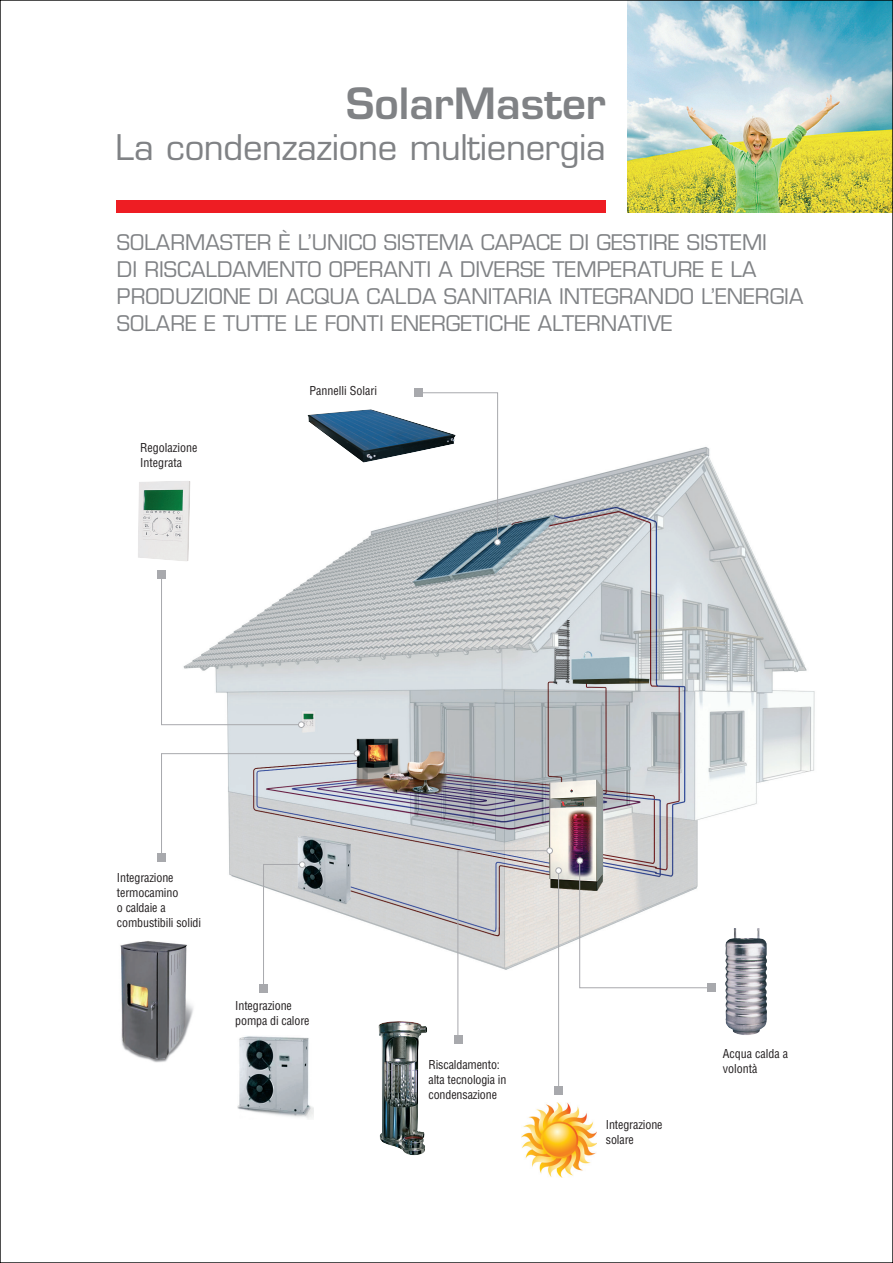
<style>
.page{position:relative;width:893px;height:1263px;background:#fff}
.page>*{position:absolute;margin:0;border:0;box-sizing:border-box;transform-origin:0 0}
.t1{font:600 42px "Eurostile LT";color:#808285}
.t2{font:34.5px "Eurostile LT";letter-spacing:-.01em;color:#808285}
.t3{font:21px/27px "Eurostile LT";color:#808285}
.t4{font:condensed 12px/15px "Helvetica LT";letter-spacing:-.01em;color:#231f20}
</style>
<div class="page">
<div style="left:117px;top:200px;width:489px;height:13px;background:#ee1d23"></div>
<img style="left:227px;top:447px;width:588px;height:506px">
<img style="left:307px;top:409px;width:113px;height:54px">
<img style="left:138px;top:481px;width:53px;height:80px">
<img style="left:725px;top:928px;width:42px;height:107px">
<img style="left:521px;top:1102px;width:76px;height:76px">
<svg style="left:420px;top:392px;width:80px;height:153px"></svg>
<div style="left:494px;top:539px;width:7px;height:6px;border:1px solid #a8a9ad;border-radius:50%"></div>
<div style="left:414px;top:389px;width:9px;height:8px;background:#a8a9ad"></div>
<svg style="left:161px;top:576px;width:143px;height:151px"></svg>
<div style="left:298px;top:721px;width:7px;height:7px;border:1px solid #a8a9ad;border-radius:50%"></div>
<div style="left:157px;top:570px;width:9px;height:9px;background:#a8a9ad"></div>
<div style="left:157px;top:853px;width:9px;height:8px;background:#a8a9ad"></div>
<img style="left:378px;top:1021px;width:49px;height:134px">
<div style="left:454px;top:1035px;width:8px;height:9px;background:#a8a9ad"></div>
<div style="left:546px;top:847px;width:7px;height:7px;border:1px solid #a8a9ad;border-radius:50%"></div>
<hr style="left:558px;top:871px;width:1px;height:219px;background:#a8a9ad">
<div style="left:554px;top:1086px;width:9px;height:9px;background:#a8a9ad"></div>
<svg style="left:457px;top:848px;width:104px;height:192px"></svg>
<div style="left:555px;top:867px;width:7px;height:7px;border:1px solid #a8a9ad;border-radius:50%"></div>
<svg style="left:577px;top:858px;width:133px;height:130px"></svg>
<div style="left:577px;top:857px;width:6px;height:7px;border:1px solid #a8a9ad;border-radius:50%"></div>
<div style="left:707px;top:983px;width:8px;height:9px;background:#a8a9ad"></div>
<img style="left:237px;top:1036px;width:77px;height:83px">
<img style="left:120px;top:941px;width:73px;height:122px">
<div style="left:259px;top:984px;width:9px;height:9px;background:#a8a9ad"></div>
<svg style="left:161px;top:750px;width:199px;height:239px"></svg>
<div style="left:299px;top:861px;width:6px;height:7px;border:1px solid #a8a9ad;border-radius:50%"></div>
<img style="left:627px;top:2px;width:264px;height:211px">
<h1 class="t1" style="left:346px;top:87px;width:261px">SolarMaster</h1>
<h2 class="t2" style="left:115px;top:134px;width:492px">La condenzazione multienergia</h2>
<h3 class="t3" style="left:117px;top:231px;width:688px">SOLARMASTER È L’UNICO SISTEMA CAPACE DI GESTIRE SISTEMI<br>DI RISCALDAMENTO OPERANTI A DIVERSE TEMPERATURE E LA PRODUZIONE DI ACQUA CALDA SANITARIA INTEGRANDO L’ENERGIA SOLARE E TUTTE LE FONTI ENERGETICHE ALTERNATIVE</h3>
<p class="t4" style="left:140px;top:441px;width:59px">Regolazione<br>Integrata</p>
<p class="t4" style="left:309px;top:384px;width:69px">Pannelli Solari</p>
<p class="t4" style="left:117px;top:870px;width:86px">Integrazione termocamino<br>o caldaie a combustibili solidi</p>
<p class="t4" style="left:235px;top:999px;width:76px">Integrazione pompa di calore</p>
<p class="t4" style="left:429px;top:1058px;width:79px">Riscaldamento: alta tecnologia in condensazione</p>
<p class="t4" style="left:723px;top:1047px;width:67px">Acqua calda a volontà</p>
<p class="t4" style="left:606px;top:1118px;width:58px">Integrazione solare</p>
</div>
